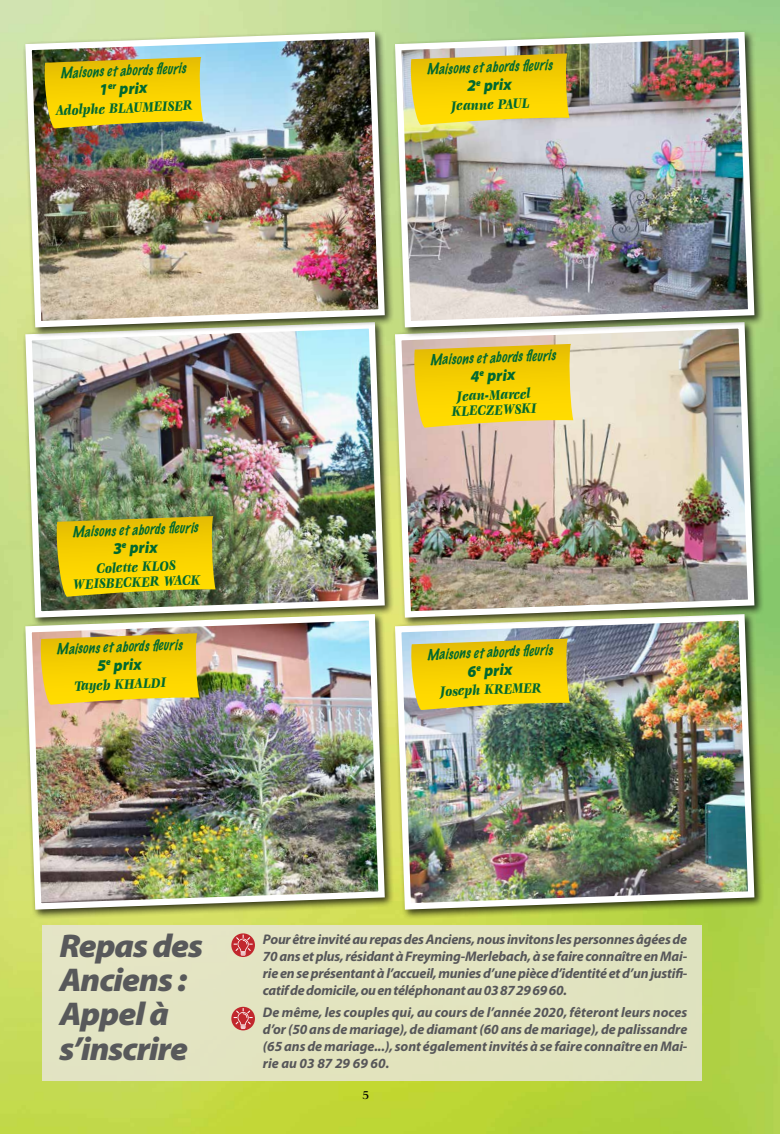
<style>
.page{position:relative;width:780px;height:1134px;background:#fff}
.page>*{position:absolute;margin:0;border:0;box-sizing:border-box;transform-origin:0 0}
.t1{font:italic 900 33px/34.4px "Myriad Pro";letter-spacing:-.03em;color:#58595b;scale:1.04 1}
.t2{font:italic 900 semi-expanded 16.25px "Myriad Pro";color:#006830;scale:.9 1}
.t3{font:italic 900 15px/15px "Veljovic Std";color:#006830;text-align:center;scale:.82 1}
.t4{font:italic 700 14px/17.1px "Myriad Pro";letter-spacing:-.015em;color:#565659;text-align:justify}
.t5{font:italic 100 13.75px "Marker Felt";color:#006830;scale:.9 1}
.t6{font:500 12.5px "Veljovic Std";color:#000}
</style>
<div class="page">
<img style="left:0;top:0;width:780px;height:1134px">
<div style="left:392px;top:611px;width:372px;height:309px;background:#000;opacity:.75"></div>
<img style="left:395px;top:628px;width:362px;height:285px">
<img style="left:22px;top:338px;width:366px;height:273px">
<div style="left:392px;top:319px;width:372px;height:309px;background:#000;opacity:.75"></div>
<img style="left:392px;top:338px;width:365px;height:283px">
<div style="left:22px;top:29px;width:373px;height:309px;background:#000;opacity:.75"></div>
<img style="left:22px;top:29px;width:366px;height:302px">
<div style="left:392px;top:29px;width:372px;height:309px;background:#000;opacity:.75"></div>
<img style="left:392px;top:29px;width:365px;height:302px">
<svg style="left:409px;top:53px;width:160px;height:72px;background:#eecd1b"></svg>
<svg style="left:412px;top:344px;width:161px;height:84px;background:#f2ce19"></svg>
<svg style="left:409px;top:638px;width:161px;height:72px;background:#e7c919"></svg>
<svg style="left:55px;top:516px;width:161px;height:81px;background:#e1c20b"></svg>
<img style="left:43px;top:57px;width:160px;height:71px">
<div style="left:22px;top:611px;width:373px;height:309px;background:#000;opacity:.75"></div>
<img style="left:22px;top:611px;width:366px;height:302px">
<svg style="left:39px;top:633px;width:160px;height:72px;background:#efca17"></svg>
<div style="left:43px;top:925px;width:659px;height:156px;background:#e2e4c0"></div>
<svg style="left:231px;top:933px;width:24px;height:24px"></svg>
<svg style="left:233px;top:934px;width:20px;height:22px"></svg>
<svg style="left:231px;top:1007px;width:24px;height:23px"></svg>
<svg style="left:233px;top:1008px;width:20px;height:21px"></svg>
<p class="t5" style="left:60px;top:62px;width:141px;rotate:-2deg">Maisons et abords fleuris</p>
<p class="t2" style="left:99px;top:80px;width:55px;rotate:-2deg">1<sup>er</sup> prix</p>
<p class="t3" style="left:55px;top:104px;width:168px;rotate:-2deg">Adolphe BLAUMEISER</p>
<p class="t5" style="left:72px;top:521px;width:141px;rotate:-2deg">Maisons et abords fleuris</p>
<p class="t2" style="left:113px;top:539px;width:51px;rotate:-2deg">3<sup>e</sup> prix</p>
<p class="t3" style="left:72px;top:563px;width:157px;rotate:-2deg">Colette KLOS<br>WEISBECKER WACK</p>
<p class="t5" style="left:56px;top:638px;width:141px;rotate:-2deg">Maisons et abords fleuris</p>
<p class="t2" style="left:97px;top:656px;width:51px;rotate:-2deg">5<sup>e</sup> prix</p>
<p class="t3" style="left:74px;top:679px;width:114px;rotate:-2deg">Tayeb KHALDI</p>
<p class="t5" style="left:426px;top:58px;width:141px;rotate:-2deg">Maisons et abords fleuris</p>
<p class="t2" style="left:467px;top:77px;width:51px;rotate:-2deg">2<sup>e</sup> prix</p>
<p class="t3" style="left:451px;top:99px;width:97px;rotate:-2deg">Jeanne PAUL</p>
<p class="t5" style="left:429px;top:348px;width:141px;rotate:-2deg">Maisons et abords fleuris</p>
<p class="t2" style="left:470px;top:367px;width:51px;rotate:-2deg">4<sup>e</sup> prix</p>
<p class="t3" style="left:451px;top:390px;width:105px;rotate:-2deg">Jean-Marcel<br>KLECZEWSKI</p>
<p class="t5" style="left:426px;top:643px;width:141px;rotate:-2deg">Maisons et abords fleuris</p>
<p class="t2" style="left:467px;top:662px;width:51px;rotate:-2deg">6<sup>e</sup> prix</p>
<p class="t3" style="left:439px;top:685px;width:125px;rotate:-2deg">Joseph KREMER</p>
<h1 class="t1" style="left:59px;top:927px;width:140px">Repas des<br>Anciens :<br>Appel à s’inscrire</h1>
<p class="t4" style="left:263px;top:930px;width:426px">Pour être invité au repas des Anciens, nous invitons les personnes âgées de 70 ans et plus, résidant à Freyming-Merlebach, à se faire connaître en Mai&shy;rie en se présentant à l’accueil, munies d’une pièce d’identité et d’un justifi&shy;catif de domicile, ou en téléphonant au 03 87 29 69 60.</p>
<p class="t4" style="left:263px;top:1003px;width:426px">De même, les couples qui, au cours de l’année 2020, fêteront leurs noces d’or (50 ans de mariage), de diamant (60 ans de mariage), de palissandre (65 ans de mariage...), sont également invités à se faire connaître en Mai&shy;rie au 03 87 29 69 60.</p>
<p class="t6" style="left:362px;top:1088px;width:8px">5</p>
</div>
